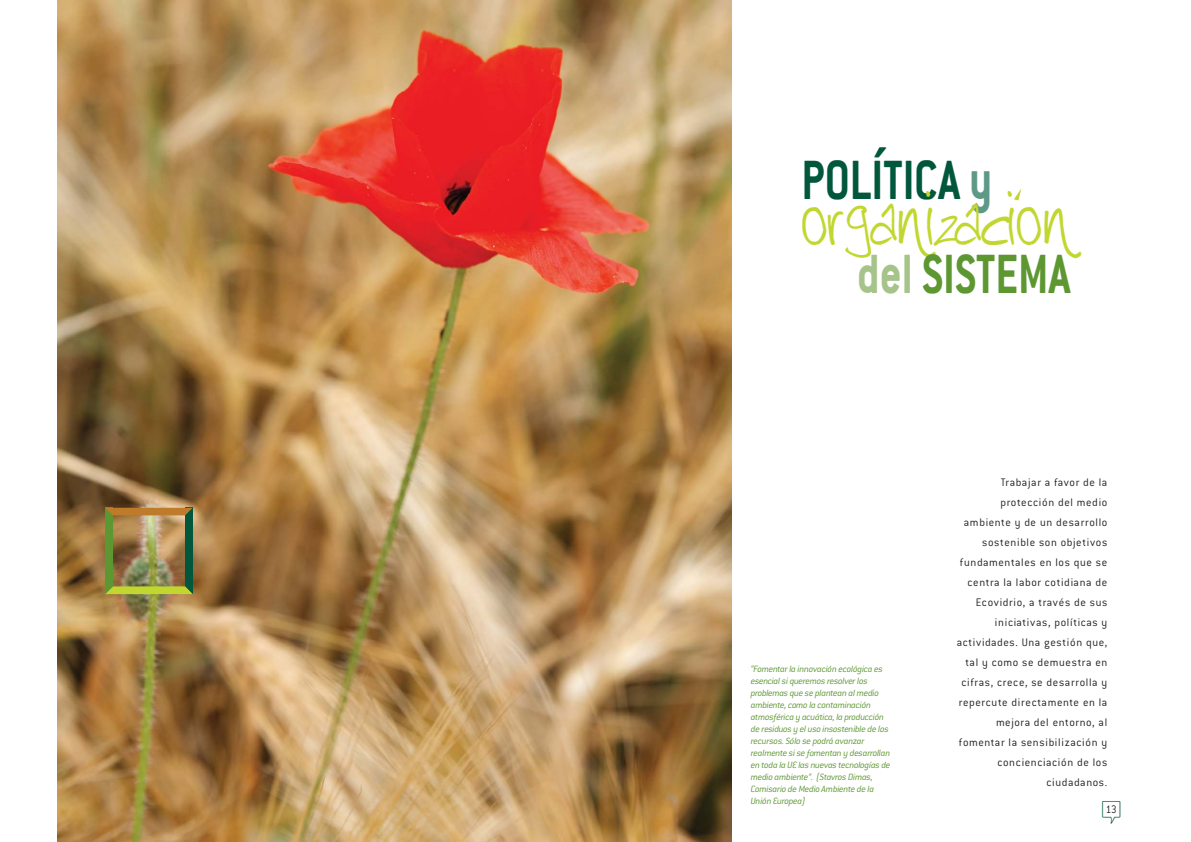
<style>
.page{position:relative;width:1191px;height:842px;background:#fff}
.page>*{position:absolute;margin:0;border:0;box-sizing:border-box;transform-origin:0 0}
.t1{font:60.7px "harrison";color:#c1d72f;scale:.79 1}
.t2{font:700 60.7px "Conduit ITC";color:#5d9732;scale:.79 1}
.t3{font:700 60.7px "Conduit ITC";color:#00573c;scale:.79 1}
.t4{font:26.8px "Komika Bubbles";color:#00573c}
.t5{font:300 12px/20px "Conduit ITC";letter-spacing:.05em;color:#231f20;text-align:right}
.t6{font:300 12px "Conduit ITC";letter-spacing:.05em;color:#231f20;scale:.91 1}
.t7{font:italic 300 10px/12px "Conduit ITC";letter-spacing:-.03em;color:#5d9732}
.s1{color:#5e9988}
.s2{color:#a6c38a}
</style>
<div class="page">
<svg style="left:1014px;top:189px;width:7px;height:11px"></svg>
<img style="left:57px;top:1px;width:674px;height:841px">
<div style="left:106px;top:508px;width:7px;height:86px;background:#5d9732"></div>
<div style="left:185px;top:508px;width:8px;height:86px;background:#00573c"></div>
<svg style="left:105px;top:586px;width:88px;height:8px"></svg>
<svg style="left:105px;top:508px;width:88px;height:7px"></svg>
<p class="t3" style="left:801px;top:159px;width:243px">POLÍTICA <span class="s1">y</span></p>
<p class="t1" style="left:801px;top:195px;width:341px">organizacion</p>
<p class="t2" style="left:857px;top:253px;width:271px"><span class="s2">del</span> SISTEMA</p>
<p class="t7" style="left:751px;top:663px;width:141px">“Fomentar la innovación ecológica es esencial si queremos resolver los problemas que se plantean al medio ambiente, como la contaminación atmosférica y acuática, la producción de residuos y el uso insostenible de los recursos. Sólo se podrá avanzar realmente si se fomentan y desarrollan en toda la UE las nuevas tecnologías de medio ambiente”. (Stavros Dimas, Comisario de Medio Ambiente de la Unión Europea)</p>
<p class="t5" style="left:956px;top:473px;width:152px">Trabajar a favor de la protección del medio ambiente y de un desarrollo sostenible son objetivos fundamentales en los que se centra la labor cotidiana de<br>Ecovidrio, a través de sus iniciativas, políticas y actividades. Una gestión que, tal y como se demuestra en cifras, crece, se desarrolla y repercute directamente en la mejora del entorno, al fomentar la sensibilización y concienciación de los ciudadanos.</p>
<p class="t4" style="left:1100px;top:796px;width:23px">D</p>
<p class="t6" style="left:1105px;top:804px;width:14px">13</p>
</div>
